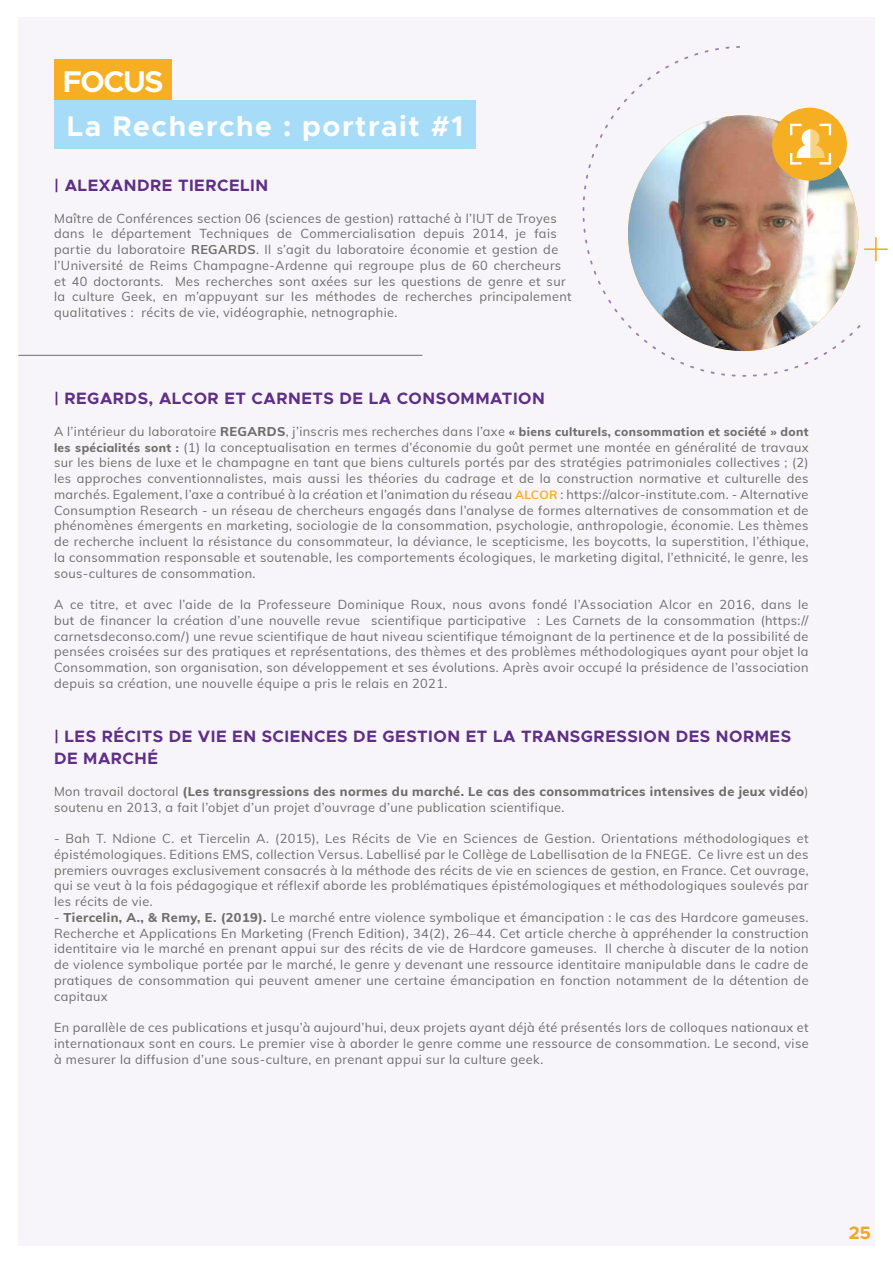
<style>
.page{position:relative;width:893px;height:1263px;background:#fff}
.page>*{position:absolute;margin:0;border:0;box-sizing:border-box;transform-origin:0 0}
.t1{font:700 30px "Metropolis";letter-spacing:-.045em;color:#fff}
.t2{font:700 28.5px "Metropolis";letter-spacing:.05em;color:#fff}
.t3{font:700 18px "Metropolis";color:#f6af22}
.t4{font:700 16.5px/22.5px "Metropolis";letter-spacing:.03em;color:#5f2f87}
.t5{font:12.75px/15.8px "Muli";letter-spacing:.03em;color:#6e6e6d;text-align:justify}
.s1{font-weight:700}
.s2{font-weight:800}
.s3{font-weight:800;font-size:12px}
.s4{font-weight:700;font-size:12px;color:#f6af22}
</style>
<div class="page">
<div style="left:18px;top:17px;width:856px;height:1228px;background:#f7f5f9"></div>
<div style="left:54px;top:100px;width:422px;height:48px;background:#a7dcf8"></div>
<hr style="left:18px;top:355px;width:404px;height:1px;background:#6e6e6d">
<img style="left:583px;top:46px;width:277px;height:331px">
<hr style="left:865px;top:248px;width:22px;height:2px;background:#edb338">
<hr style="left:875px;top:238px;width:2px;height:23px;background:#edb338">
<div style="left:772px;top:108px;width:75px;height:73px;background:#f6af22;border-radius:50%"></div>
<div style="left:54px;top:59px;width:118px;height:41px;background:#f6af22"></div>
<svg style="left:790px;top:124px;width:41px;height:41px"></svg>
<h1 class="t1" style="left:63px;top:62px;width:102px">FOCUS</h1>
<h2 class="t2" style="left:67px;top:108px;width:398px">La Recherche : portrait #1</h2>
<p class="t4" style="left:54px;top:174px;width:215px">| ALEXANDRE TIERCELIN</p>
<p class="t5" style="left:54px;top:209px;width:519px;text-align:left">Maître de Conférences section 06 (sciences de gestion) rattaché à l’IUT de Troyes dans le département Techniques de Commercialisation depuis 2014, je fais partie du laboratoire <span class="s1">REGARDS</span>. Il s’agit du laboratoire économie et gestion de l’Université de Reims Champagne-Ardenne qui regroupe plus de 60 chercheurs et 40 doctorants. Mes recherches sont axées sur les questions de genre et sur la culture Geek, en m’appuyant sur les méthodes de recherches principalement qualitatives : récits de vie, vidéographie, netnographie.</p>
<p class="t4" style="left:54px;top:387px;width:492px">| REGARDS, ALCOR ET CARNETS DE LA CONSOMMATION</p>
<p class="t5" style="left:54px;top:423px;width:756px">A l’intérieur du laboratoire <span class="s2">REGARDS</span>, j’inscris mes recherches dans l’axe <span class="s3">« biens culturels, consommation et société » dont les spécialités sont :</span> (1) la conceptualisation en termes d’économie du goût permet une montée en généralité de travaux sur les biens de luxe et le champagne en tant que biens culturels portés par des stratégies patrimoniales collectives ; (2) les approches conventionnalistes, mais aussi les théories du cadrage et de la construction normative et culturelle des marchés. Egalement, l’axe a contribué à la création et l’animation du réseau <span class="s4">ALCOR</span> : https://alcor-institute.com. - Alternative Consumption Research - un réseau de chercheurs engagés dans l’analyse de formes alternatives de consommation et de phénomènes émergents en marketing, sociologie de la consommation, psychologie, anthropologie, économie. Les thèmes de recherche incluent la résistance du consommateur, la déviance, le scepticisme, les boycotts, la superstition, l’éthique, la consommation responsable et soutenable, les comportements écologiques, le marketing digital, l’ethnicité, le genre, les sous-cultures de consommation.</p>
<p class="t5" style="left:54px;top:596px;width:756px">A ce titre, et avec l’aide de la Professeure Dominique Roux, nous avons fondé l’Association Alcor en 2016, dans le but de financer la création d’une nouvelle revue scientifique participative : Les Carnets de la consommation (https:// carnetsdeconso.com/) une revue scientifique de haut niveau scientifique témoignant de la pertinence et de la possibilité de pensées croisées sur des pratiques et représentations, des thèmes et des problèmes méthodologiques ayant pour objet la Consommation, son organisation, son développement et ses évolutions. Après avoir occupé la présidence de l’association depuis sa création, une nouvelle équipe a pris le relais en 2021.</p>
<p class="t4" style="left:54px;top:725px;width:739px">| LES RÉCITS DE VIE EN SCIENCES DE GESTION ET LA TRANSGRESSION DES NORMES<br>DE MARCHÉ</p>
<p class="t5" style="left:54px;top:783px;width:756px">Mon travail doctoral <span class="s2">(Les transgressions des normes du marché. Le cas des consommatrices intensives de jeux vidéo</span>) soutenu en 2013, a fait l’objet d’un projet d’ouvrage d’une publication scientifique.</p>
<p class="t5" style="left:54px;top:830px;width:756px">- Bah T. Ndione C. et Tiercelin A. (2015), Les Récits de Vie en Sciences de Gestion. Orientations méthodologiques et épistémologiques. Editions EMS, collection Versus. Labellisé par le Collège de Labellisation de la FNEGE. Ce livre est un des premiers ouvrages exclusivement consacrés à la méthode des récits de vie en sciences de gestion, en France. Cet ouvrage, qui se veut à la fois pédagogique et réflexif aborde les problématiques épistémologiques et méthodologiques soulevés par les récits de vie.</p>
<p class="t5" style="left:54px;top:909px;width:756px">- <span class="s2">Tiercelin, A., &amp; Remy, E. (2019).</span> Le marché entre violence symbolique et émancipation : le cas des Hardcore gameuses.<br>Recherche et Applications En Marketing (French Edition), 34(2), 26–44. Cet article cherche à appréhender la construction identitaire via le marché en prenant appui sur des récits de vie de Hardcore gameuses. Il cherche à discuter de la notion de violence symbolique portée par le marché, le genre y devenant une ressource identitaire manipulable dans le cadre de pratiques de consommation qui peuvent amener une certaine émancipation en fonction notamment de la détention de capitaux</p>
<p class="t5" style="left:54px;top:1019px;width:756px">En parallèle de ces publications et jusqu’à aujourd’hui, deux projets ayant déjà été présentés lors de colloques nationaux et internationaux sont en cours. Le premier vise à aborder le genre comme une ressource de consommation. Le second, vise à mesurer la diffusion d’une sous-culture, en prenant appui sur la culture geek.</p>
<h3 class="t3" style="left:849px;top:1221px;width:24px">25</h3>
</div>
